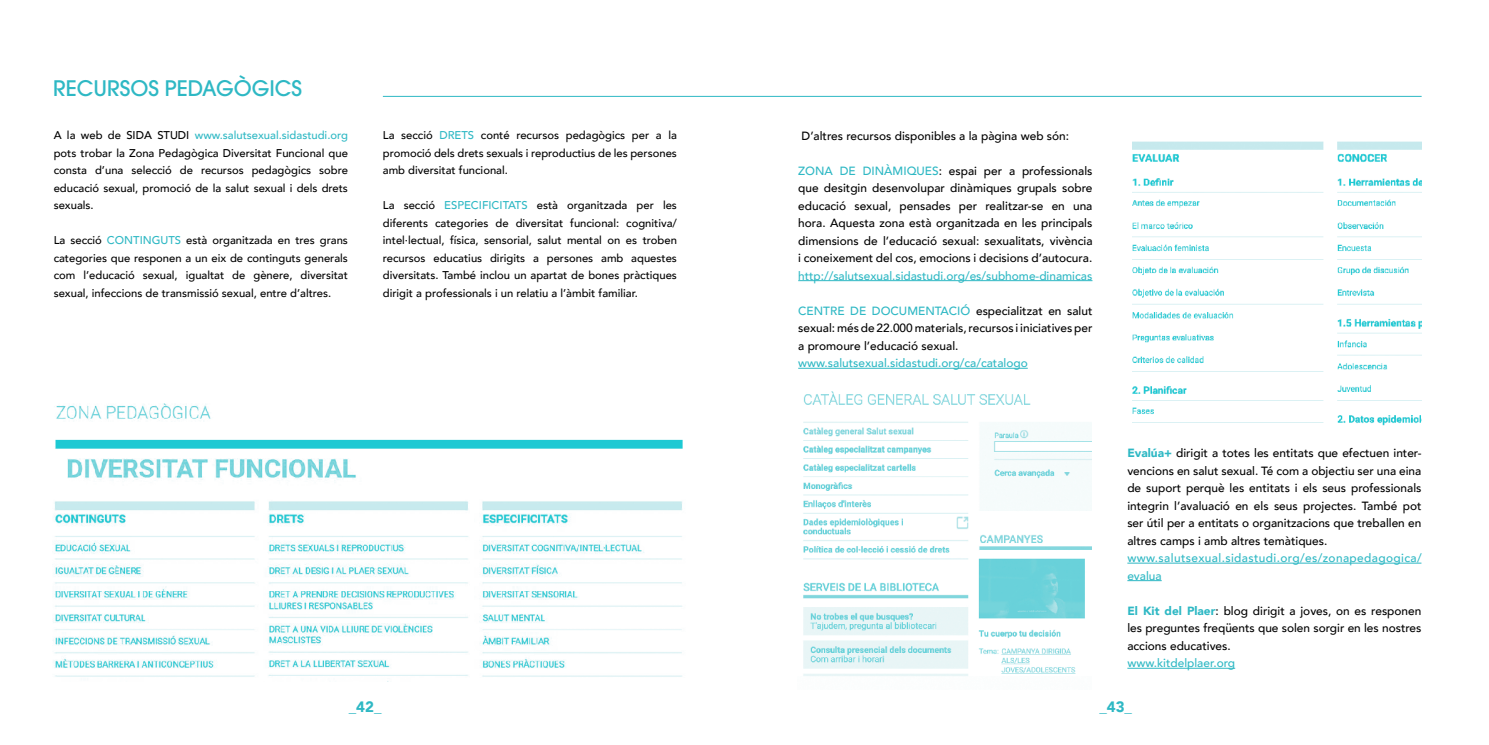
<style>
.page{position:relative;width:1489px;height:745px;background:#fff}
.page>*{position:absolute;margin:0;border:0;box-sizing:border-box;transform-origin:0 0}
.t1{font:500 21.25px "Avant Garde";color:#2eb8c4}
.t2{font:900 15px "Avenir";color:#2eb8c4}
.t3{font:500 11.88px/17.5px "Avenir";color:#000;text-align:justify}
.t4{font:500 11.88px "Avenir";color:#2eb8c4}
.t5{font:500 11.88px/17.5px "Avenir";letter-spacing:.03em;color:#2eb8c4}
.t6{font:500 11.25px/17.5px "Avenir";color:#000;text-align:justify}
.s1{color:#2eb8c4}
.s2{font-weight:900;color:#2eb8c4}
</style>
<div class="page">
<hr style="left:383px;top:96px;width:1038px;height:1px;background:#2eb8c4">
<img style="left:53px;top:403px;width:630px;height:274px">
<hr style="left:798px;top:280px;width:294px;height:1px;background:#2eb8c4">
<hr style="left:798px;top:368px;width:229px;height:1px;background:#2eb8c4">
<img style="left:803px;top:391px;width:288px;height:285px">
<hr style="left:1127px;top:562px;width:294px;height:1px;background:#2eb8c4">
<hr style="left:1127px;top:580px;width:34px;height:1px;background:#2eb8c4">
<hr style="left:1127px;top:667px;width:108px;height:1px;background:#2eb8c4">
<img style="left:1132px;top:141px;width:289px;height:285px">
<h1 class="t1" style="left:53px;top:75px;width:250px">RECURSOS PEDAGÒGICS</h1>
<p class="t6" style="left:54px;top:126px;width:296px">A la web de SIDA STUDI <span class="s1">www.salutsexual.sidastudi.org </span>pots trobar la Zona Pedagògica Diversitat Funcional que consta d’una selecció de recursos pedagògics sobre educació sexual, promoció de la salut sexual i dels drets sexuals.</p>
<p class="t6" style="left:54px;top:231px;width:296px">La secció <span class="s1">CONTINGUTS</span> està organitzada en tres grans categories que responen a un eix de continguts generals com l’educació sexual, igualtat de gènere, diversitat sexual, infeccions de transmissió sexual, entre d’altres.</p>
<p class="t6" style="left:383px;top:126px;width:295px">La secció <span class="s1">DRETS</span> conté recursos pedagògics per a la promoció dels drets sexuals i reproductius de les persones amb diversitat funcional.</p>
<p class="t6" style="left:383px;top:196px;width:295px">La secció <span class="s1">ESPECIFICITATS</span> està organitzada per les diferents categories de diversitat funcional: cognitiva/ intel·lectual, física, sensorial, salut mental on es troben recursos educatius dirigits a persones amb aquestes diversitats. També inclou un apartat de bones pràctiques dirigit a professionals i un relatiu a l’àmbit familiar.</p>
<p class="t2" style="left:349px;top:693px;width:34px">_42_</p>
<p class="t3" style="left:801px;top:126px;width:269px">D’altres recursos disponibles a la pàgina web són:</p>
<p class="t3" style="left:798px;top:161px;width:296px"><span class="s1">ZONA DE DINÀMIQUES</span>: espai per a professionals que desitgin desenvolupar dinàmiques grupals sobre educació sexual, pensades per realitzar-se en una hora. Aquesta zona està organitzada en les principals dimensions de l’educació sexual: sexualitats, vivència i coneixement del cos, emocions i decisions d’autocura.</p>
<p class="t4" style="left:798px;top:265px;width:295px">http://salutsexual.sidastudi.org/es/subhome-dinamicas</p>
<p class="t3" style="left:798px;top:301px;width:296px"><span class="s1">CENTRE DE DOCUMENTACIÓ</span> especialitzat en salut sexual: més de 22.000 materials, recursos i iniciatives per a promoure l’educació sexual.</p>
<p class="t4" style="left:798px;top:353px;width:231px">www.salutsexual.sidastudi.org/ca/catalogo</p>
<p class="t3" style="left:1127px;top:443px;width:295px"><span class="s2">Evalúa+</span> dirigit a totes les entitats que efectuen inter&shy;vencions en salut sexual. Té com a objectiu ser una eina de suport perquè les entitats i els seus professionals integrin l’avaluació en els seus projectes. També pot ser útil per a entitats o organitzacions que treballen en altres camps i amb altres temàtiques.</p>
<p class="t5" style="left:1127px;top:548px;width:296px">www.salutsexual.sidastudi.org/es/zonapedagogica/ evalua</p>
<p class="t3" style="left:1127px;top:601px;width:295px"><span class="s2">El Kit del Plaer</span>: blog dirigit a joves, on es responen les preguntes freqüents que solen sorgir en les nostres accions educatives.</p>
<p class="t4" style="left:1127px;top:652px;width:109px">www.kitdelplaer.org</p>
<p class="t2" style="left:1099px;top:693px;width:34px">_43_</p>
</div>
